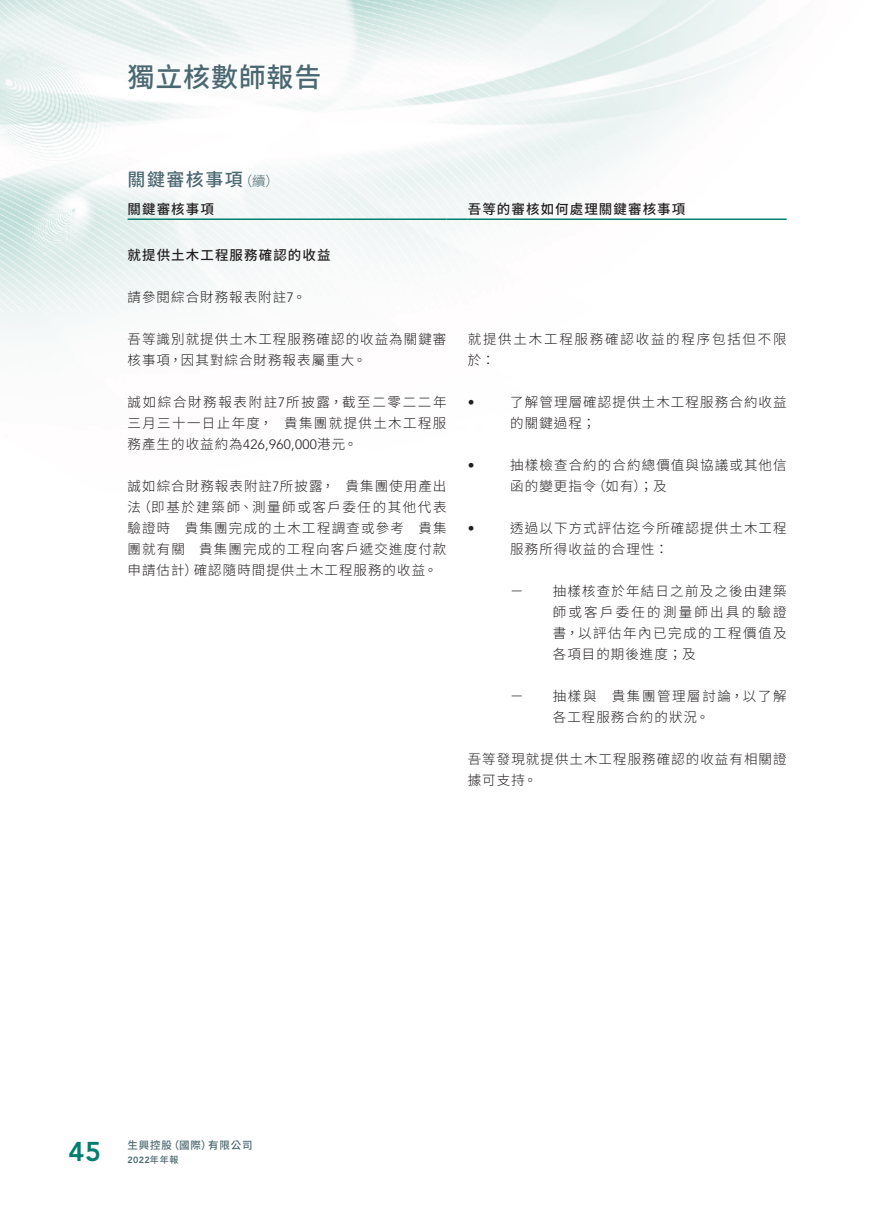
<style>
.page{position:relative;width:893px;height:1212px;background:#fff}
.page>*{position:absolute;margin:0;border:0;box-sizing:border-box;transform-origin:0 0}
.t1{font:500 27px "Source Han Sans TC";letter-spacing:.03em;color:#4a6872}
.t2{font:800 27px "Avenir LT Std";color:#007f70}
.Heading_1{font:500 18px "Source Han Sans TC";letter-spacing:.08em;color:#4a6872}
.Body_Text{font:300 13.5px/21px "Source Han Sans TC";letter-spacing:.08em;color:#231f20}
.Body_Text-2{font:300 13.5px/21px "Source Han Sans TC";letter-spacing:.12em;color:#231f20;text-align:right}
.Body_Text-3{font:300 13.5px/21px "Source Han Sans TC";letter-spacing:.115em;color:#231f20}
.Body_Text-4{font:500 13.5px "Source Han Sans TC";letter-spacing:.08em;color:#231f20}
.Body_Text-5{font:300 13.5px/21px "Source Han Sans TC";letter-spacing:.13em;color:#231f20}
.Heading_1-2{font:300 13.5px "Source Han Sans TC";color:#4a6872}
.Body_Text-6{font:300 13.5px "Avenir LT Std";color:#231f20}
.t3{font:500 10.5px "Source Han Sans TC";letter-spacing:.08em;color:#4a6872}
.t4{font:800 9px "Avenir LT Std";color:#4a6872}
.s1{font-family:"Avenir LT Std"}
.s2{font-family:"Source Han Sans TC";font-weight:500}
</style>
<div class="page">
<img style="left:0;top:0;width:765px;height:335px">
<hr style="left:128px;top:218px;width:318px;height:2px;background:#007f70">
<hr style="left:446px;top:218px;width:22px;height:2px;background:#007f70">
<hr style="left:468px;top:218px;width:319px;height:2px;background:#007f70">
<h1 class="t1" style="left:128px;top:61px;width:195px">獨立核數師報告</h1>
<p class="Heading_1" style="left:128px;top:169px;width:117px">關鍵審核事項</p>
<p class="Heading_1-2" style="left:239px;top:173px;width:42px">（續(</p>
<p class="Body_Text-4" style="left:128px;top:201px;width:88px">關鍵審核事項</p>
<p class="Body_Text-4" style="left:128px;top:248px;width:205px">就提供土木工程服務確認的收益</p>
<p class="Body_Text" style="left:128px;top:287px;width:180px">請參閱綜合財務報表附註。<span class="s1">7</span></p>
<p class="Body_Text" style="left:128px;top:329px;width:320px">吾等識別就提供土木工程服務確認的收益為關鍵審核事項，因其對綜合財務報表屬重大。</p>
<p class="Body_Text-2" style="left:128px;top:392px;width:320px">誠如綜合財務報表附註<span class="s1">7</span>所披露，截至二零二二年　貴集團就提供土木工程服</p>
<p class="Body_Text" style="left:128px;top:413px;width:231px">三月三十一日止年度，<br>務產生的收益約為<span class="s1">426,960,000</span>港元。</p>
<p class="Body_Text" style="left:332px;top:476px;width:116px">　貴集團使用產出</p>
<p class="Body_Text-3" style="left:137px;top:476px;width:311px;text-indent:-10px">誠如綜合財務報表附註<span class="s1">7</span>所披露，<br>（即基於建築師、測量師或客戶委任的其他代表</p>
<p class="Body_Text" style="left:128px;top:497px;width:15px">法</p>
<p class="Body_Text" style="left:128px;top:518px;width:320px">驗證時　貴集團完成的土木工程調查或參考　貴集</p>
<p class="Body_Text" style="left:128px;top:539px;width:320px">團就有關　貴集團完成的工程向客戶遞交進度付款</p>
<p class="Body_Text" style="left:194px;top:560px;width:245px">確認隨時間提供土木工程服務的收益。</p>
<p class="Body_Text" style="left:128px;top:560px;width:72px">申請估計）</p>
<p class="Body_Text-4" style="left:468px;top:201px;width:219px">吾等的審核如何處理關鍵審核事項</p>
<p class="Body_Text-5" style="left:468px;top:329px;width:320px">就提供土木工程服務確認收益的程序包括但不限於：</p>
<p class="Body_Text" style="left:510px;top:392px;width:278px">了解管理層確認提供土木工程服務合約收益</p>
<p class="Body_Text-6" style="left:468px;top:395px;width:8px">•</p>
<p class="Body_Text-6" style="left:468px;top:458px;width:8px">•</p>
<p class="Body_Text-6" style="left:468px;top:521px;width:8px">•</p>
<p class="Body_Text" style="left:510px;top:413px;width:87px">的關鍵過程;</p>
<p class="Body_Text" style="left:510px;top:455px;width:278px">抽樣檢查合約的合約總價值與協議或其他信</p>
<p class="Body_Text" style="left:592px;top:476px;width:76px">（如有）；及</p>
<p class="Body_Text" style="left:510px;top:476px;width:88px">函的變更指令</p>
<p class="Body_Text" style="left:510px;top:518px;width:278px">透過以下方式評估迄今所確認提供土木工程</p>
<p class="Body_Text" style="left:510px;top:539px;width:160px">服務所得收益的合理性：</p>
<p class="Body_Text" style="left:553px;top:581px;width:235px">抽樣核查於年結日之前及之後由建築</p>
<p class="Body_Text" style="left:510px;top:581px;width:15px">－</p>
<p class="Body_Text" style="left:510px;top:686px;width:15px">－</p>
<p class="Body_Text" style="left:553px;top:602px;width:235px;text-align:justify">師或客戶委任的測量師出具的驗證書，以評估年內已完成的工程價值及各項目的期後進度；及</p>
<p class="Body_Text-2" style="left:553px;top:686px;width:235px">抽樣與　貴集團管理層討論，以了解</p>
<p class="Body_Text" style="left:553px;top:707px;width:158px">各工程服務合約的狀況。</p>
<p class="Body_Text" style="left:468px;top:749px;width:320px">吾等發現就提供土木工程服務確認的收益有相關證據可支持。</p>
<h1 class="t2" style="left:68px;top:1135px;width:34px">45</h1>
<p class="t3" style="left:169px;top:1139px;width:44px">（國際）</p>
<p class="t3" style="left:128px;top:1139px;width:46px">生興控股</p>
<p class="t3" style="left:208px;top:1139px;width:46px">有限公司</p>
<p class="t4" style="left:128px;top:1154px;width:52px">2022<span class="s2">年年報</span></p>
</div>
